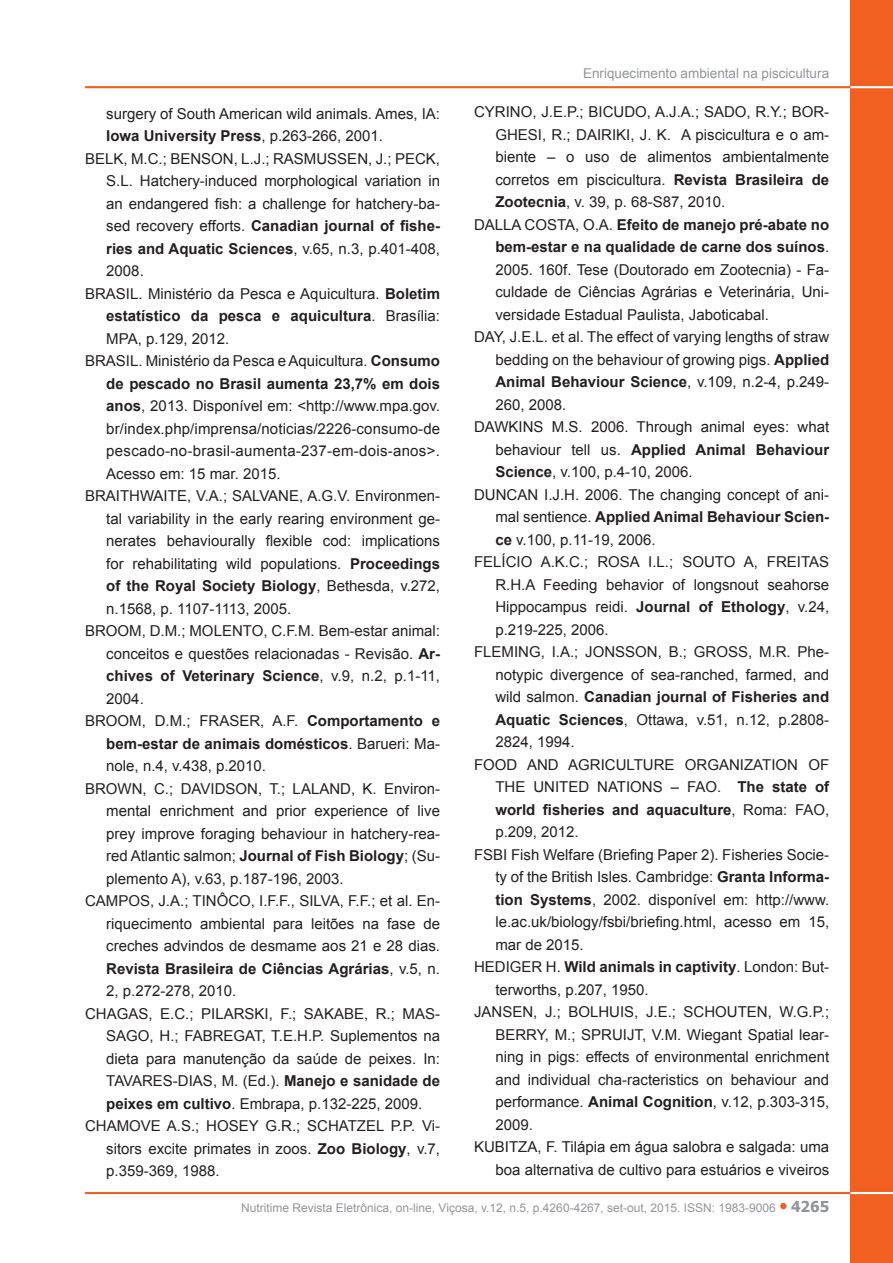
<style>
.page{position:relative;width:893px;height:1263px;background:#fff}
.page>*{position:absolute;margin:0;border:0;box-sizing:border-box;transform-origin:0 0}
.Recuo_referência{font:15px/22.5px "Arial";color:#231f20;text-align:justify}
.t1{font:13.5px "Arial";color:#939598}
.t2{font:12px "Arial";color:#939598}
.s1{font-weight:700}
.s2{font-family:"Tahoma";font-weight:700;font-size:15px}
</style>
<div class="page">
<div style="left:780px;top:1203px;width:7px;height:6px;background:#f26021;border-radius:50%"></div>
<div style="left:850px;top:0;width:43px;height:1263px;background:#f26021"></div>
<hr style="left:837px;top:1192px;width:56px;height:2px;background:#fff">
<hr style="left:85px;top:1192px;width:765px;height:2px;background:#f26021">
<hr style="left:837px;top:86px;width:56px;height:2px;background:#fff">
<hr style="left:85px;top:86px;width:765px;height:2px;background:#f26021">
<p class="Recuo_referência" style="left:106px;top:102px;width:335px">surgery of South American wild animals. Ames, IA:<br><span class="s1">Iowa University Press</span>, p.263-266, 2001.</p>
<p class="Recuo_referência" style="left:106px;top:147px;width:335px;text-indent:-21px">BELK, M.C.; BENSON, L.J.; RASMUSSEN, J.; PECK, S.L. Hatchery-induced morphological variation in an endangered fish: a challenge for hatchery-ba&shy;sed recovery efforts. <span class="s1">Canadian journal of fishe&shy;ries and Aquatic Sciences</span>, v.65, n.3, p.401-408, 2008.</p>
<p class="Recuo_referência" style="left:106px;top:282px;width:335px;text-indent:-21px">BRASIL. Ministério da Pesca e Aquicultura. <span class="s1">Boletim estatístico da pesca e aquicultura</span>. Brasília:<br>MPA, p.129, 2012.</p>
<p class="Recuo_referência" style="left:106px;top:350px;width:335px;text-indent:-21px">BRASIL. Ministério da Pesca e Aquicultura. <span class="s1">Consumo de pescado no Brasil aumenta 23,7% em dois anos</span>, 2013. Disponível em: &lt;http://www.mpa.gov. br/index.php/imprensa/noticias/2226-consumo-de pescado-no-brasil-aumenta-237-em-dois-anos&gt;.<br>Acesso em: 15 mar. 2015.</p>
<p class="Recuo_referência" style="left:106px;top:485px;width:335px;text-indent:-21px">BRAITHWAITE, V.A.; SALVANE, A.G.V. Environmen&shy;tal variability in the early rearing environment ge&shy;nerates behaviourally flexible cod: implications for rehabilitating wild populations. <span class="s1">Proceedings of the Royal Society Biology</span>, Bethesda, v.272, n.1568, p. 1107-1113, 2005.</p>
<p class="Recuo_referência" style="left:106px;top:620px;width:335px;text-indent:-21px">BROOM, D.M.; MOLENTO, C.F.M. Bem-estar animal: conceitos e questões relacionadas - Revisão. <span class="s1">Ar&shy;chives of Veterinary Science</span>, v.9, n.2, p.1-11, 2004.</p>
<p class="Recuo_referência" style="left:106px;top:710px;width:335px;text-indent:-21px">BROOM, D.M.; FRASER, A.F. <span class="s1">Comportamento e bem-estar de animais domésticos</span>. Barueri: Ma&shy;nole, n.4, v.438, p.2010.</p>
<p class="Recuo_referência" style="left:106px;top:777px;width:335px;text-indent:-21px">BROWN, C.; DAVIDSON, T.; LALAND, K. Environ&shy;mental enrichment and prior experience of live prey improve foraging behaviour in hatchery-rea&shy;red Atlantic salmon; <span class="s1">Journal of Fish Biology</span>; (Su&shy;plemento A), v.63, p.187-196, 2003.</p>
<p class="Recuo_referência" style="left:106px;top:890px;width:335px;text-indent:-21px">CAMPOS, J.A.; TINÔCO, I.F.F., SILVA, F.F.; et al. En&shy;riquecimento ambiental para leitões na fase de creches advindos de desmame aos 21 e 28 dias.<br><span class="s1">Revista Brasileira de Ciências Agrárias</span>, v.5, n.<br>2, p.272-278, 2010.</p>
<p class="Recuo_referência" style="left:106px;top:1002px;width:335px;text-indent:-21px">CHAGAS, E.C.; PILARSKI, F.; SAKABE, R.; MAS-SAGO, H.; FABREGAT, T.E.H.P. Suplementos na dieta para manutenção da saúde de peixes. In:<br>TAVARES-DIAS, M. (Ed.). <span class="s1">Manejo e sanidade de peixes em cultivo</span>. Embrapa, p.132-225, 2009.</p>
<p class="Recuo_referência" style="left:106px;top:1115px;width:335px;text-indent:-21px">CHAMOVE A.S.; HOSEY G.R.; SCHATZEL P.P. Vi&shy;sitors excite primates in zoos. <span class="s1">Zoo Biology</span>, v.7, p.359-369, 1988.</p>
<p class="t1" style="left:583px;top:64px;width:248px">Enriquecimento ambiental na piscicultura</p>
<p class="Recuo_referência" style="left:495px;top:101px;width:335px;text-indent:-21px">CYRINO, J.E.P.; BICUDO, A.J.A.; SADO, R.Y.; BOR-GHESI, R.; DAIRIKI, J. K. A piscicultura e o am&shy;biente – o uso de alimentos ambientalmente corretos em piscicultura. <span class="s1">Revista Brasileira de Zootecnia</span>, v. 39, p. 68-S87, 2010.</p>
<p class="Recuo_referência" style="left:495px;top:213px;width:335px;text-indent:-21px">DALLA COSTA, O.A. <span class="s1">Efeito de manejo pré-abate no bem-estar e na qualidade de carne dos suínos</span>.<br>2005. 160f. Tese (Doutorado em Zootecnia) - Fa&shy;culdade de Ciências Agrárias e Veterinária, Uni&shy;versidade Estadual Paulista, Jaboticabal.</p>
<p class="Recuo_referência" style="left:495px;top:326px;width:335px;text-indent:-21px">DAY, J.E.L. et al. The effect of varying lengths of straw bedding on the behaviour of growing pigs. <span class="s1">Applied Animal Behaviour Science</span>, v.109, n.2-4, p.249- 260, 2008.</p>
<p class="Recuo_referência" style="left:495px;top:416px;width:335px;text-indent:-21px">DAWKINS M.S. 2006. Through animal eyes: what behaviour tell us. <span class="s1">Applied Animal Behaviour Science</span>, v.100, p.4-10, 2006.</p>
<p class="Recuo_referência" style="left:495px;top:483px;width:335px;text-indent:-21px">DUNCAN I.J.H. 2006. The changing concept of ani&shy;mal sentience. <span class="s1">Applied Animal Behaviour Scien&shy;ce</span> v.100, p.11-19, 2006.</p>
<p class="Recuo_referência" style="left:495px;top:551px;width:335px;text-indent:-21px">FELÍCIO A.K.C.; ROSA I.L.; SOUTO A, FREITAS R.H.A Feeding behavior of longsnout seahorse Hippocampus reidi. <span class="s1">Journal of Ethology</span>, v.24, p.219-225, 2006.</p>
<p class="Recuo_referência" style="left:495px;top:641px;width:335px;text-indent:-21px">FLEMING, I.A.; JONSSON, B.; GROSS, M.R. Phe&shy;notypic divergence of sea-ranched, farmed, and wild salmon. <span class="s1">Canadian journal of Fisheries and Aquatic Sciences</span>, Ottawa, v.51, n.12, p.2808- 2824, 1994.</p>
<p class="Recuo_referência" style="left:495px;top:753px;width:335px;text-indent:-21px">FOOD AND AGRICULTURE ORGANIZATION OF THE UNITED NATIONS – FAO. <span class="s1">The state of world fisheries and aquaculture</span>, Roma: FAO, p.209, 2012.</p>
<p class="Recuo_referência" style="left:495px;top:843px;width:335px;text-indent:-21px">FSBI Fish Welfare (Briefing Paper 2). Fisheries Socie&shy;ty of the British Isles. Cambridge: <span class="s1">Granta Informa&shy;tion Systems</span>, 2002. disponível em: http://www. le.ac.uk/biology/fsbi/briefing.html, acesso em 15, mar de 2015.</p>
<p class="Recuo_referência" style="left:495px;top:956px;width:335px;text-indent:-21px">HEDIGER H. <span class="s1">Wild animals in captivity</span>. London: But&shy;terworths, p.207, 1950.</p>
<p class="Recuo_referência" style="left:495px;top:1001px;width:335px;text-indent:-21px">JANSEN, J.; BOLHUIS, J.E.; SCHOUTEN, W.G.P.; BERRY, M.; SPRUIJT, V.M. Wiegant Spatial lear&shy;ning in pigs: effects of environmental enrichment and individual cha-racteristics on behaviour and performance. <span class="s1">Animal Cognition</span>, v.12, p.303-315, 2009.</p>
<p class="Recuo_referência" style="left:474px;top:1136px;width:357px;text-align:right">KUBITZA, F. Tilápia em água salobra e salgada: uma boa alternativa de cultivo para estuários e viveiros</p>
<p class="t2" style="left:241px;top:1199px;width:589px">Nutritime Revista Eletrônica, on-line, Viçosa, v.12, n.5, p.4260-4267, set-out, 2015. ISSN: 1983-9006 <span class="s2">4265</span></p>
</div>
